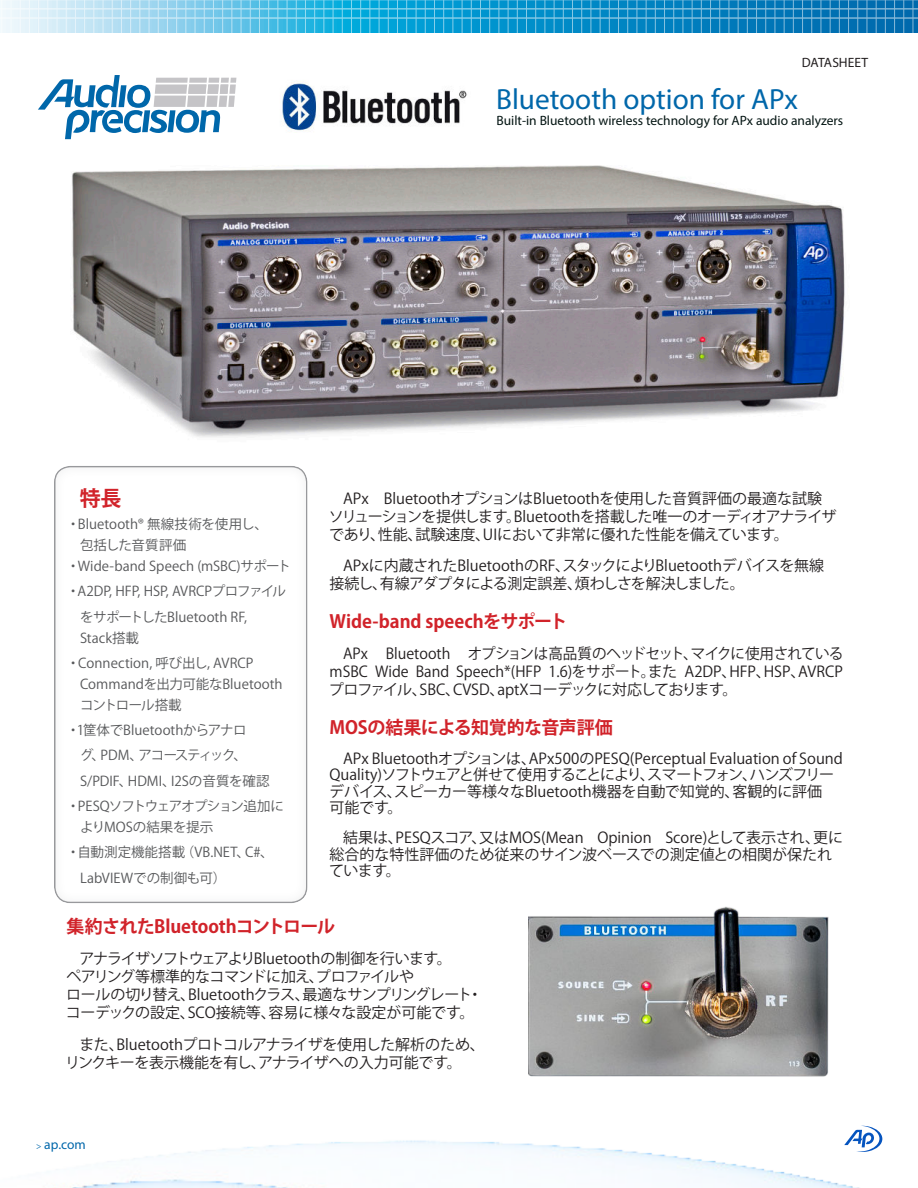
<style>
.page{position:relative;width:918px;height:1188px;background:#fff}
.page>*{position:absolute;margin:0;border:0;box-sizing:border-box;transform-origin:0 0}
.t1{font:29.25px "Myriad Pro";color:#0067aa}
.t2{font:700 21px "Koz Go Pro";color:#d1232a}
.t3{font:700 18px "Koz Go Pro";letter-spacing:-.01em;color:#d1232a}
.t4{font:15px/18px "Koz Go Pro";color:#231f20}
.t5{font:15px/18px "Koz Go Pro";letter-spacing:-.02em;color:#231f20}
.t6{font:13.5px/25.3px "Koz Go Pro";letter-spacing:-.005em;color:#57585a}
.t7{font:13.5px "Myriad Pro";color:#031412}
.t8{font:13.5px "Koz Go Pro";letter-spacing:-.06em;color:#57585a}
.t9{font:13.5px "Koz Go Pro";letter-spacing:-.08em;color:#57585a}
.t10{font:13.5px "Myriad Pro";letter-spacing:-.005em;color:#231f20}
.t11{font:13.5px "Myriad Pro";color:#0067aa}
.s1{font-size:9px}
</style>
<div class="page">
<svg style="left:38px;top:75px;width:198px;height:64px"></svg>
<img style="left:72px;top:165px;width:773px;height:272px">
<img style="left:529px;top:906px;width:300px;height:171px">
<svg style="left:2px;top:1px;width:915px;height:31px;background:#36a3d3"></svg>
<hr style="left:11px;top:0;width:1px;height:40px;background:#fff">
<hr style="left:84px;top:0;width:1px;height:40px;background:#fff">
<hr style="left:57px;top:0;width:1px;height:40px;background:#fff">
<hr style="left:47px;top:0;width:1px;height:40px;background:#fff">
<hr style="left:20px;top:0;width:1px;height:40px;background:#fff">
<hr style="left:75px;top:0;width:1px;height:39px;background:#fff">
<hr style="left:66px;top:0;width:1px;height:39px;background:#fff">
<hr style="left:38px;top:0;width:1px;height:39px;background:#fff">
<hr style="left:29px;top:0;width:1px;height:39px;background:#fff">
<hr style="left:167px;top:0;width:1px;height:40px;background:#fff">
<hr style="left:139px;top:0;width:1px;height:40px;background:#fff">
<hr style="left:130px;top:0;width:1px;height:40px;background:#fff">
<hr style="left:93px;top:0;width:1px;height:40px;background:#fff">
<hr style="left:103px;top:0;width:1px;height:40px;background:#fff">
<hr style="left:158px;top:0;width:1px;height:39px;background:#fff">
<hr style="left:149px;top:0;width:1px;height:39px;background:#fff">
<hr style="left:121px;top:0;width:1px;height:39px;background:#fff">
<hr style="left:112px;top:0;width:1px;height:39px;background:#fff">
<hr style="left:250px;top:0;width:1px;height:40px;background:#fff">
<hr style="left:222px;top:0;width:1px;height:40px;background:#fff">
<hr style="left:213px;top:0;width:1px;height:40px;background:#fff">
<hr style="left:176px;top:0;width:1px;height:40px;background:#fff">
<hr style="left:185px;top:0;width:1px;height:40px;background:#fff">
<hr style="left:241px;top:0;width:1px;height:39px;background:#fff">
<hr style="left:231px;top:0;width:1px;height:39px;background:#fff">
<hr style="left:204px;top:0;width:1px;height:39px;background:#fff">
<hr style="left:195px;top:0;width:1px;height:39px;background:#fff">
<hr style="left:333px;top:0;width:1px;height:40px;background:#fff">
<hr style="left:305px;top:0;width:1px;height:40px;background:#fff">
<hr style="left:296px;top:0;width:1px;height:40px;background:#fff">
<hr style="left:259px;top:0;width:1px;height:40px;background:#fff">
<hr style="left:268px;top:0;width:1px;height:40px;background:#fff">
<hr style="left:323px;top:0;width:1px;height:39px;background:#fff">
<hr style="left:314px;top:0;width:1px;height:39px;background:#fff">
<hr style="left:287px;top:0;width:1px;height:39px;background:#fff">
<hr style="left:277px;top:0;width:1px;height:39px;background:#fff">
<hr style="left:406px;top:0;width:1px;height:40px;background:#fff">
<hr style="left:379px;top:0;width:1px;height:40px;background:#fff">
<hr style="left:370px;top:0;width:1px;height:40px;background:#fff">
<hr style="left:342px;top:0;width:1px;height:40px;background:#fff">
<hr style="left:397px;top:0;width:1px;height:39px;background:#fff">
<hr style="left:388px;top:0;width:1px;height:39px;background:#fff">
<hr style="left:360px;top:0;width:1px;height:39px;background:#fff">
<hr style="left:351px;top:0;width:1px;height:39px;background:#fff">
<hr style="left:499px;top:0;width:1px;height:40px;background:#fff">
<hr style="left:471px;top:0;width:1px;height:40px;background:#fff">
<hr style="left:462px;top:0;width:1px;height:40px;background:#fff">
<hr style="left:425px;top:0;width:1px;height:38px;background:#fff">
<hr style="left:416px;top:0;width:1px;height:40px;background:#fff">
<hr style="left:434px;top:0;width:1px;height:40px;background:#fff">
<hr style="left:489px;top:0;width:1px;height:39px;background:#fff">
<hr style="left:480px;top:0;width:1px;height:39px;background:#fff">
<hr style="left:453px;top:0;width:1px;height:39px;background:#fff">
<hr style="left:443px;top:0;width:1px;height:39px;background:#fff">
<hr style="left:581px;top:0;width:1px;height:40px;background:#fff">
<hr style="left:554px;top:0;width:1px;height:40px;background:#fff">
<hr style="left:545px;top:0;width:1px;height:40px;background:#fff">
<hr style="left:508px;top:0;width:1px;height:40px;background:#fff">
<hr style="left:517px;top:0;width:1px;height:40px;background:#fff">
<hr style="left:572px;top:0;width:1px;height:39px;background:#fff">
<hr style="left:563px;top:0;width:1px;height:39px;background:#fff">
<hr style="left:535px;top:0;width:1px;height:39px;background:#fff">
<hr style="left:526px;top:0;width:1px;height:39px;background:#fff">
<hr style="left:664px;top:0;width:1px;height:40px;background:#fff">
<hr style="left:637px;top:0;width:1px;height:40px;background:#fff">
<hr style="left:627px;top:0;width:1px;height:40px;background:#fff">
<hr style="left:591px;top:0;width:1px;height:40px;background:#fff">
<hr style="left:600px;top:0;width:1px;height:40px;background:#fff">
<hr style="left:655px;top:0;width:1px;height:39px;background:#fff">
<hr style="left:646px;top:0;width:1px;height:39px;background:#fff">
<hr style="left:618px;top:0;width:1px;height:39px;background:#fff">
<hr style="left:609px;top:0;width:1px;height:39px;background:#fff">
<hr style="left:738px;top:0;width:1px;height:40px;background:#fff">
<hr style="left:710px;top:0;width:1px;height:40px;background:#fff">
<hr style="left:701px;top:0;width:1px;height:40px;background:#fff">
<hr style="left:673px;top:0;width:1px;height:40px;background:#fff">
<hr style="left:729px;top:0;width:1px;height:39px;background:#fff">
<hr style="left:719px;top:0;width:1px;height:39px;background:#fff">
<hr style="left:692px;top:0;width:1px;height:39px;background:#fff">
<hr style="left:683px;top:0;width:1px;height:39px;background:#fff">
<hr style="left:811px;top:0;width:1px;height:40px;background:#fff">
<hr style="left:784px;top:0;width:1px;height:40px;background:#fff">
<hr style="left:775px;top:0;width:1px;height:40px;background:#fff">
<hr style="left:747px;top:0;width:1px;height:40px;background:#fff">
<hr style="left:802px;top:0;width:1px;height:39px;background:#fff">
<hr style="left:793px;top:0;width:1px;height:39px;background:#fff">
<hr style="left:765px;top:0;width:1px;height:39px;background:#fff">
<hr style="left:756px;top:0;width:1px;height:39px;background:#fff">
<hr style="left:894px;top:0;width:1px;height:40px;background:#fff">
<hr style="left:867px;top:0;width:1px;height:40px;background:#fff">
<hr style="left:857px;top:0;width:1px;height:40px;background:#fff">
<hr style="left:821px;top:0;width:1px;height:40px;background:#fff">
<hr style="left:830px;top:0;width:1px;height:40px;background:#fff">
<hr style="left:885px;top:0;width:1px;height:39px;background:#fff">
<hr style="left:876px;top:0;width:1px;height:39px;background:#fff">
<hr style="left:848px;top:0;width:1px;height:39px;background:#fff">
<hr style="left:839px;top:0;width:1px;height:39px;background:#fff">
<hr style="left:903px;top:0;width:1px;height:40px;background:#fff">
<hr style="left:913px;top:0;width:1px;height:40px;background:#fff">
<hr style="left:0;top:17px;width:918px;height:2px;background:#fff">
<hr style="left:0;top:8px;width:918px;height:2px;background:#fff">
<img style="left:70px;top:1137px;width:813px;height:51px">
<svg style="left:844px;top:1126px;width:38px;height:26px"></svg>
<img style="left:282px;top:81px;width:185px;height:50px">
<p class="t10" style="left:802px;top:58px;width:68px">DATASHEET</p>
<h1 class="t1" style="left:496px;top:88px;width:303px">Bluetooth option for APx</h1>
<p class="t7" style="left:497px;top:116px;width:348px">Built-in Bluetooth wireless technology for APx audio analyzers</p>
<h2 class="t2" style="left:80px;top:485px;width:43px">特長</h2>
<p class="t4" style="left:329px;top:489px;width:509px;text-indent:14px">APx　BluetoothオプションはBluetoothを使用した音質評価の最適な試験ソリューションを提供します。Bluetoothを搭載した唯一のオーディオアナライザであり、性能、試験速度、UIにおいて非常に優れた性能を備えています。</p>
<p class="t4" style="left:330px;top:557px;width:496px;text-indent:14px">APxに内蔵されたBluetoothのRF、スタックによりBluetoothデバイスを無線接続し、有線アダプタによる測定誤差、煩わしさを解決しました。</p>
<p class="t3" style="left:330px;top:610px;width:239px">Wide-band speechをサポート</p>
<p class="t4" style="left:329px;top:645px;width:516px;text-align:justify;text-indent:14px">APx Bluetooth オプションは高品質のヘッドセット、マイクに使用されているmSBC Wide Band Speech*(HFP 1.6)をサポート。また A2DP、HFP、HSP、AVRCPプロファイル、SBC、CVSD、aptXコーデックに対応しております。</p>
<p class="t3" style="left:330px;top:716px;width:285px">MOSの結果による知覚的な音声評価</p>
<p class="t4" style="left:329px;top:751px;width:515px;line-height:16.5px;text-indent:14px">APx Bluetoothオプションは、APx500のPESQ(Perceptual Evaluation of Sound Quality)ソフトウェアと併せて使用することにより、スマートフォン、ハンズフリーデバイス、スピーカー等様々なBluetooth機器を自動で知覚的、客観的に評価<br>可能です。</p>
<p class="t4" style="left:329px;top:830px;width:515px;line-height:16.5px;text-indent:14px">結果は、PESQスコア、又はMOS(Mean Opinion Score)として表示され、更に総合的な特性評価のため従来のサイン波ベースでの測定値との相関が保たれています。</p>
<p class="t6" style="left:67px;top:512px;width:203px">・Bluetooth® 無線技術を使用し、</p>
<p class="t6" style="left:80px;top:533px;width:108px">包括した音質評価</p>
<p class="t6" style="left:67px;top:554px;width:226px">・Wide-band Speech (mSBC)サポート</p>
<p class="t6" style="left:67px;top:579px;width:221px">・A2DP, HFP, HSP, AVRCPプロファイル　をサポートしたBluetooth RF,</p>
<p class="t6" style="left:67px;top:625px;width:188px;text-indent:14px">Stack搭載<br>・Connection, 呼び出し, AVRCP</p>
<p class="t6" style="left:80px;top:674px;width:204px;line-height:21px;text-indent:-14px">　Commandを出力可能なBluetoothコントロール搭載</p>
<p class="t6" style="left:67px;top:718px;width:181px">・1筐体でBluetoothからアナロ</p>
<p class="t9" style="left:80px;top:747px;width:169px">グ、PDM、アコースティック、</p>
<p class="t6" style="left:80px;top:769px;width:191px">S/PDIF、HDMI、I2Sの音質を確認</p>
<p class="t8" style="left:67px;top:797px;width:219px">・PESQソフトウェアオプション追加に</p>
<p class="t6" style="left:80px;top:815px;width:135px">よりMOSの結果を提示</p>
<p class="t6" style="left:67px;top:840px;width:209px">・自動測定機能搭載（VB.NET、C#、</p>
<p class="t6" style="left:80px;top:866px;width:148px">LabVIEWでの制御も可）</p>
<p class="t3" style="left:67px;top:914px;width:270px">集約されたBluetoothコントロール</p>
<p class="t5" style="left:66px;top:950px;width:418px;text-indent:14px">アナライザソフトウェアよりBluetoothの制御を行います。<br>ペアリング等標準的なコマンドに加え、プロファイルや<br>ロールの切り替え、Bluetoothクラス、最適なサンプリングレート・コーデックの設定、SCO接続等、容易に様々な設定が可能です。</p>
<p class="t5" style="left:65px;top:1036px;width:421px;text-indent:14px">また、Bluetoothプロトコルアナライザを使用した解析のため、リンクキーを表示機能を有し、アナライザへの入力可能です。</p>
<p class="t11" style="left:36px;top:1139px;width:51px"><span class="s1">&gt;</span> ap.com</p>
</div>
